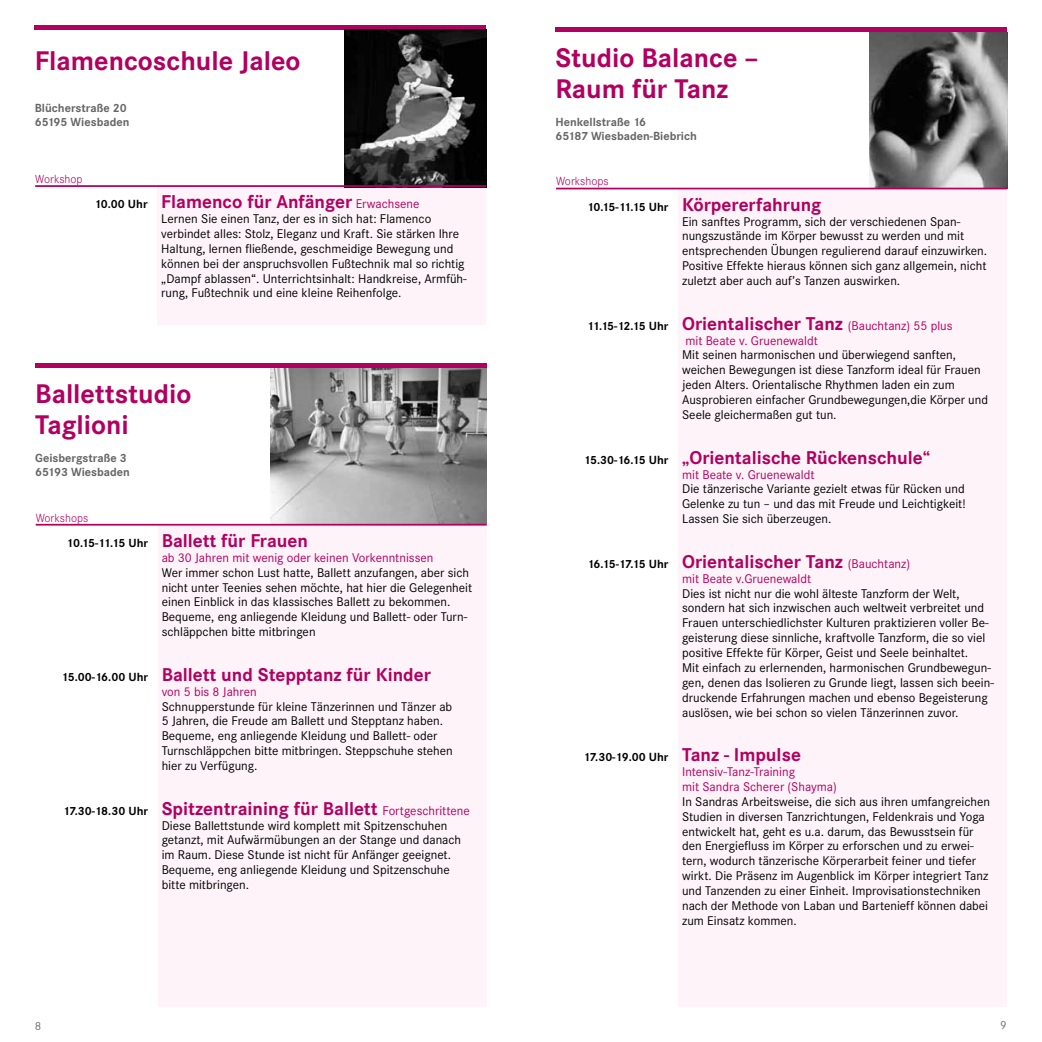
<style>
.page{position:relative;width:1042px;height:1042px;background:#fff}
.page>*{position:absolute;margin:0;border:0;box-sizing:border-box;transform-origin:0 0}
.t1{font:700 28px/31.5px "Corporate S";color:#b10060}
.t2{font:700 19.25px "Corporate S";color:#b10060}
.t3{font:13.12px/14.9px "Corporate S";color:#000}
.t4{font:13.12px/14.9px "Corporate S";color:#b10060}
.t5{font:700 12.25px/14px "Corporate S";color:#646567}
.t6{font:700 12.25px "Corporate S";letter-spacing:-.05em;color:#000}
.t7{font:700 12.25px "Corporate S";color:#000}
.t8{font:300 12.25px "Corporate S";color:#b10060}
.t9{font:700 12.25px "Corporate S";letter-spacing:-.03em;color:#000}
.t10{font:12.25px "Corporate S";color:#707172}
.s1{font-size:12.25px;color:#000}
.s2{font-weight:400;font-size:13.12px}
</style>
<div class="page">
<img style="left:869px;top:32px;width:138px;height:156px">
<div style="left:158px;top:186px;width:328px;height:139px;background:#fdf3f8"></div>
<div style="left:35px;top:25px;width:451px;height:5px;background:#b10060"></div>
<img style="left:344px;top:30px;width:142px;height:158px">
<hr style="left:35px;top:185px;width:451px;height:2px;background:#b10060">
<img style="left:270px;top:363px;width:217px;height:163px">
<div style="left:158px;top:525px;width:328px;height:482px;background:#fdf3f8"></div>
<div style="left:35px;top:363px;width:451px;height:5px;background:#b10060"></div>
<hr style="left:36px;top:524px;width:451px;height:1px;background:#b10060">
<div style="left:678px;top:189px;width:329px;height:818px;background:#fdf3f8"></div>
<div style="left:556px;top:27px;width:451px;height:5px;background:#b10060"></div>
<hr style="left:556px;top:188px;width:451px;height:1px;background:#b10060">
<h1 class="t1" style="left:35px;top:46px;width:267px">Flamencoschule Jaleo</h1>
<p class="t5" style="left:35px;top:101px;width:96px">Blücherstraße 20<br>65195 Wiesbaden</p>
<p class="t8" style="left:35px;top:172px;width:49px">Workshop</p>
<h2 class="t2" style="left:94px;top:191px;width:327px"><span class="s1">10.00 Uhr</span> Flamenco für Anfänger <span class="s2">Erwachsene</span></h2>
<p class="t3" style="left:161px;top:211px;width:307px">Lernen Sie einen Tanz, der es in sich hat: Flamenco verbindet alles: Stolz, Eleganz und Kraft. Sie stärken Ihre Haltung, lernen fließende, geschmeidige Bewegung und können bei der anspruchsvollen Fußtechnik mal so richtig „Dampf ablassen“. Unterrichtsinhalt: Handkreise, Armfüh&shy;rung, Fußtechnik und eine kleine Reihenfolge.</p>
<h1 class="t1" style="left:35px;top:378px;width:158px">Ballettstudio<br>Taglioni</h1>
<p class="t5" style="left:35px;top:451px;width:96px">Geisbergstraße 3<br>65193 Wiesbaden</p>
<p class="t8" style="left:36px;top:510px;width:54px">Workshops</p>
<p class="t6" style="left:67px;top:536px;width:83px">10.15-11.15 Uhr</p>
<p class="t7" style="left:62px;top:670px;width:88px">15.00-16.00 Uhr</p>
<p class="t7" style="left:63px;top:803px;width:87px">17.30-18.30 Uhr</p>
<h2 class="t2" style="left:162px;top:529px;width:148px">Ballett für Frauen</h2>
<p class="t4" style="left:162px;top:550px;width:273px">ab 30 Jahren mit wenig oder keinen Vorkenntnissen</p>
<p class="t3" style="left:162px;top:565px;width:312px">Wer immer schon Lust hatte, Ballett anzufangen, aber sich nicht unter Teenies sehen möchte, hat hier die Gelegenheit einen Einblick in das klassisches Ballett zu bekommen.<br>Bequeme, eng anliegende Kleidung und Ballett- oder Turn&shy;schläppchen bitte mitbringen</p>
<h2 class="t2" style="left:162px;top:663px;width:271px">Ballett und Stepptanz für Kinder</h2>
<p class="t4" style="left:162px;top:684px;width:97px">von 5 bis 8 Jahren</p>
<p class="t3" style="left:162px;top:699px;width:292px">Schnupperstunde für kleine Tänzerinnen und Tänzer ab 5 Jahren, die Freude am Ballett und Stepptanz haben.<br>Bequeme, eng anliegende Kleidung und Ballett- oder Turnschläppchen bitte mitbringen. Steppschuhe stehen hier zu Verfügung.</p>
<h2 class="t2" style="left:162px;top:797px;width:309px">Spitzentraining für Ballett <span class="s2">Fortgeschrittene</span></h2>
<p class="t3" style="left:162px;top:818px;width:301px">Diese Ballettstunde wird komplett mit Spitzenschuhen getanzt, mit Aufwärmübungen an der Stange und danach im Raum. Diese Stunde ist nicht für Anfänger geeignet.<br>Bequeme, eng anliegende Kleidung und Spitzenschuhe bitte mitbringen.</p>
<h1 class="t1" style="left:555px;top:42px;width:205px">Studio Balance –<br>Raum für Tanz</h1>
<p class="t5" style="left:555px;top:115px;width:143px">Henkellstraße 16<br>65187 Wiesbaden-Biebrich</p>
<p class="t8" style="left:556px;top:174px;width:54px">Workshops</p>
<p class="t6" style="left:587px;top:200px;width:83px">10.15-11.15 Uhr</p>
<p class="t6" style="left:587px;top:319px;width:83px">11.15-12.15 Uhr</p>
<p class="t9" style="left:584px;top:453px;width:86px">15.30-16.15 Uhr</p>
<p class="t6" style="left:587px;top:557px;width:83px">16.15-17.15 Uhr</p>
<p class="t7" style="left:583px;top:750px;width:86px">17.30-19.00 Uhr</p>
<h2 class="t2" style="left:682px;top:193px;width:141px">Körpererfahrung</h2>
<p class="t3" style="left:682px;top:214px;width:307px">Ein sanftes Programm, sich der verschiedenen Span&shy;nungszustände im Körper bewusst zu werden und mit entsprechenden Übungen regulierend darauf einzuwirken.<br>Positive Effekte hieraus können sich ganz allgemein, nicht zuletzt aber auch auf’s Tanzen auswirken.</p>
<h2 class="t2" style="left:682px;top:312px;width:272px">Orientalischer Tanz <span class="s2">(Bauchtanz) 55 plus</span></h2>
<p class="t4" style="left:685px;top:333px;width:134px">mit Beate v. Gruenewaldt</p>
<p class="t3" style="left:682px;top:348px;width:307px">Mit seinen harmonischen und überwiegend sanften, weichen Bewegungen ist diese Tanzform ideal für Frauen jeden Alters. Orientalische Rhythmen laden ein zum Ausprobieren einfacher Grundbewegungen,die Körper und Seele gleichermaßen gut tun.</p>
<h2 class="t2" style="left:682px;top:446px;width:249px">„Orientalische Rückenschule“</h2>
<p class="t4" style="left:682px;top:467px;width:134px">mit Beate v. Gruenewaldt</p>
<p class="t3" style="left:682px;top:482px;width:285px;text-align:justify">Die tänzerische Variante gezielt etwas für Rücken und Gelenke zu tun – und das mit Freude und Leichtigkeit!<br>Lassen Sie sich überzeugen.</p>
<h2 class="t2" style="left:682px;top:550px;width:229px">Orientalischer Tanz <span class="s2">(Bauchtanz)</span></h2>
<p class="t4" style="left:682px;top:571px;width:131px">mit Beate v.Gruenewaldt</p>
<p class="t3" style="left:682px;top:586px;width:313px">Dies ist nicht nur die wohl älteste Tanzform der Welt, sondern hat sich inzwischen auch weltweit verbreitet und Frauen unterschiedlichster Kulturen praktizieren voller Be&shy;geisterung diese sinnliche, kraftvolle Tanzform, die so viel positive Effekte für Körper, Geist und Seele beinhaltet.<br>Mit einfach zu erlernenden, harmonischen Grundbewegun&shy;gen, denen das Isolieren zu Grunde liegt, lassen sich beein&shy;druckende Erfahrungen machen und ebenso Begeisterung auslösen, wie bei schon so vielen Tänzerinnen zuvor.</p>
<h2 class="t2" style="left:682px;top:744px;width:120px">Tanz - Impulse</h2>
<p class="t4" style="left:682px;top:764px;width:156px">Intensiv-Tanz-Training<br>mit Sandra Scherer (Shayma)</p>
<p class="t3" style="left:682px;top:794px;width:309px">In Sandras Arbeitsweise, die sich aus ihren umfangreichen Studien in diversen Tanzrichtungen, Feldenkrais und Yoga entwickelt hat, geht es u.a. darum, das Bewusstsein für den Energiefluss im Körper zu erforschen und zu erwei&shy;tern, wodurch tänzerische Körperarbeit feiner und tiefer wirkt. Die Präsenz im Augenblick im Körper integriert Tanz und Tanzenden zu einer Einheit. Improvisationstechniken nach der Methode von Laban und Bartenieff können dabei zum Einsatz kommen.</p>
<p class="t10" style="left:35px;top:1018px;width:8px">8</p>
<p class="t10" style="left:1000px;top:1018px;width:8px">9</p>
</div>
